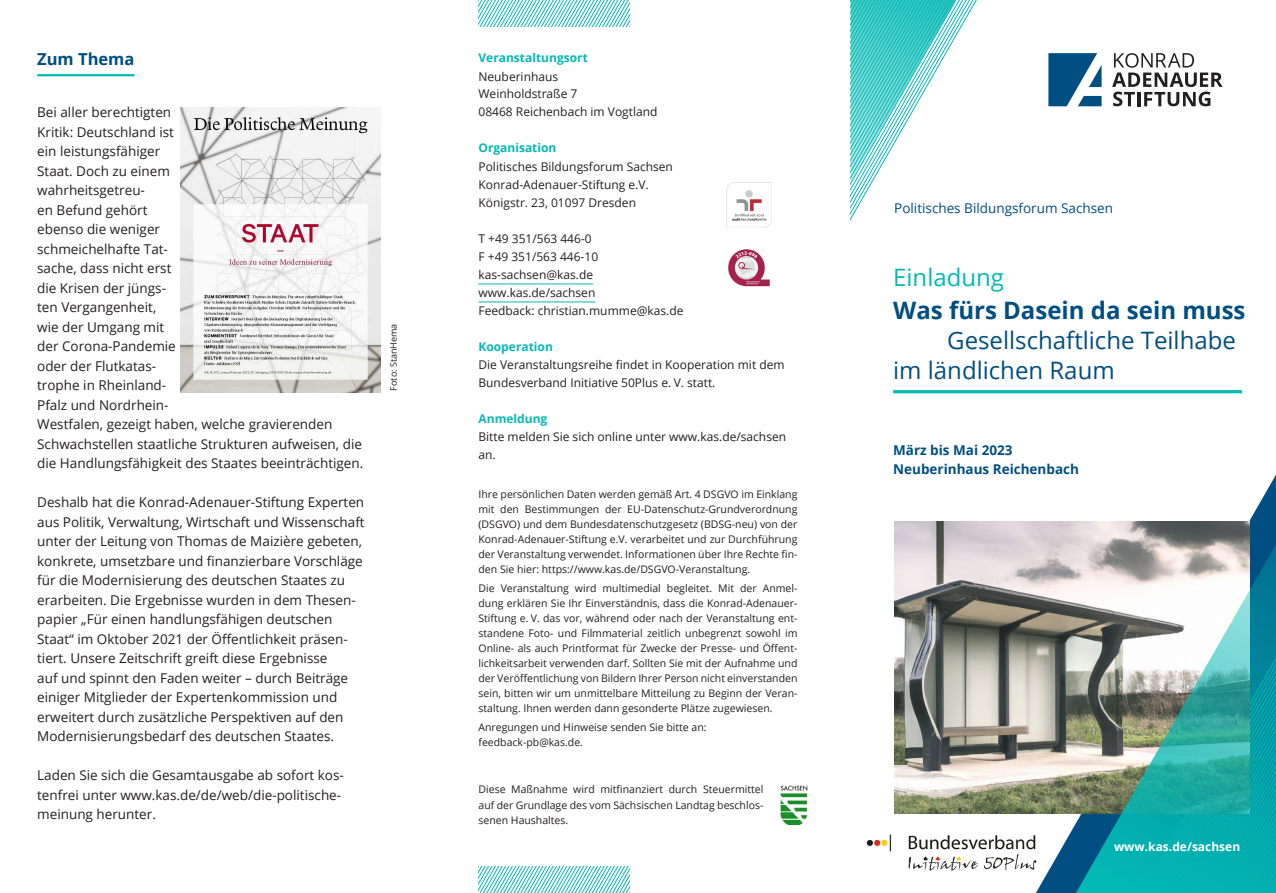
<style>
.page{position:relative;width:1276px;height:893px;background:#fff}
.page>*{position:absolute;margin:0;border:0;box-sizing:border-box;transform-origin:0 0}
.Fließtext{font:24px/30px "Open Sans";color:#004e82}
.Fließtext-2{font:700 24px "Open Sans";color:#004e82}
.H1_1{font:24px "Open Sans";color:#03b9b4}
.t1{font:700 16.5px "Open Sans";color:#004e82}
.Fließtext-3{font:13.5px/19.5px "Open Sans";color:#231f20}
.Subheadline{font:700 13.5px "Open Sans";color:#004e82}
.Zweiter_Absender{font:13.5px "Open Sans";color:#004e82}
.Fließtext-4{font:12px "Open Sans";color:#231f20}
.Fließtext_Impressum{font:12px/18px "Open Sans";color:#231f20}
.Headline_Impressum{font:700 12px "Open Sans";color:#03b9b4}
.Fließtext-5{font:700 12px "Open Sans";color:#fff}
.Fließtext_Impressum-2{font:10.5px/15px "Open Sans";color:#231f20;text-align:justify}
.t2{font:9px "Open Sans";color:#231f20}
</style>
<div class="page">
<hr style="left:478px;top:284px;width:115px;height:1px;background:#03b9b4">
<hr style="left:478px;top:302px;width:117px;height:1px;background:#03b9b4">
<svg style="left:1036px;top:475px;width:240px;height:418px"></svg>
<svg style="left:478px;top:866px;width:152px;height:27px"></svg>
<svg style="left:478px;top:0;width:152px;height:27px"></svg>
<hr style="left:893px;top:390px;width:349px;height:3px;background:#03b9b4">
<img style="left:726px;top:182px;width:45px;height:45px">
<img style="left:781px;top:785px;width:27px;height:40px">
<img style="left:728px;top:249px;width:42px;height:38px">
<svg style="left:1112px;top:53px;width:110px;height:53px"></svg>
<svg style="left:850px;top:0;width:251px;height:221px"></svg>
<img style="left:894px;top:521px;width:355px;height:292px">
<svg style="left:1068px;top:522px;width:208px;height:371px;background:#66aba9"></svg>
<img style="left:866px;top:821px;width:172px;height:63px">
<hr style="left:37px;top:74px;width:97px;height:2px;background:#03b9b4">
<img style="left:180px;top:107px;width:200px;height:285px">
<h2 class="t1" style="left:37px;top:47px;width:99px">Zum Thema</h2>
<p class="Fließtext-3" style="left:37px;top:102px;width:136px">Bei aller berechtigten</p>
<p class="Fließtext-3" style="left:37px;top:122px;width:140px">Kritik: Deutschland ist ein leistungsfähiger<br>Staat. Doch zu einem wahrheitsgetreu-<br>en Befund gehört ebenso die weniger schmeichelhafte Tat&shy;sache, dass nicht erst die Krisen der jüngs&shy;ten Vergangenheit, wie der Umgang mit der Corona-Pandemie</p>
<p class="Fließtext-3" style="left:37px;top:356px;width:328px">oder der Flutkatas-<br>trophe in Rheinland-<br>Pfalz und Nordrhein-<br>Westfalen, gezeigt haben, welche gravierenden Schwachstellen staatliche Strukturen aufweisen, die die Handlungsfähigkeit des Staates beeinträchtigen.</p>
<p class="Fließtext-3" style="left:37px;top:492px;width:329px">Deshalb hat die Konrad-Adenauer-Stiftung Experten aus Politik, Verwaltung, Wirtschaft und Wissenschaft unter der Leitung von Thomas de Maizière gebeten, konkrete, umsetzbare und finanzierbare Vorschläge für die Modernisierung des deutschen Staates zu erarbeiten. Die Ergebnisse wurden in dem Thesen&shy;papier „Für einen handlungsfähigen deutschen Staat“ im Oktober 2021 der Öffentlichkeit präsen&shy;tiert. Unsere Zeitschrift greift diese Ergebnisse<br>auf und spinnt den Faden weiter – durch Beiträge einiger Mitglieder der Expertenkommission und erweitert durch zusätzliche Perspektiven auf den Modernisierungsbedarf des deutschen Staates.</p>
<p class="Fließtext-3" style="left:37px;top:765px;width:308px">Laden Sie sich die Gesamtausgabe ab sofort kos&shy;tenfrei unter www.kas.de/de/web/die-politische&shy;meinung herunter.</p>
<p class="t2" style="left:387px;top:391px;width:69px;rotate:-90deg">Foto: StanHema</p>
<p class="Headline_Impressum" style="left:478px;top:49px;width:111px">Veranstaltungsort</p>
<p class="Fließtext-4" style="left:478px;top:69px;width:81px">Neuberinhaus</p>
<p class="Fließtext-4" style="left:478px;top:85px;width:100px">Weinholdstraße 7</p>
<p class="Fließtext-4" style="left:478px;top:103px;width:180px">08468 Reichenbach im Vogtland</p>
<p class="Headline_Impressum" style="left:478px;top:139px;width:79px">Organisation</p>
<p class="Fließtext-4" style="left:478px;top:159px;width:196px">Politisches Bildungsforum Sachsen</p>
<p class="Fließtext-4" style="left:478px;top:177px;width:172px">Konrad-Adenauer-Stiftung e.V.</p>
<p class="Fließtext-4" style="left:478px;top:195px;width:159px">Königstr. 23, 01097 Dresden</p>
<p class="Fließtext-4" style="left:478px;top:231px;width:115px">T +49 351/563 446-0</p>
<p class="Fließtext-4" style="left:478px;top:249px;width:121px">F +49 351/563 446-10</p>
<p class="Fließtext-4" style="left:478px;top:267px;width:116px">kas-sachsen@kas.de</p>
<p class="Fließtext-4" style="left:478px;top:285px;width:118px">www.kas.de/sachsen</p>
<p class="Fließtext-4" style="left:478px;top:303px;width:206px">Feedback: christian.mumme@kas.de</p>
<p class="Headline_Impressum" style="left:478px;top:339px;width:76px">Kooperation</p>
<p class="Fließtext_Impressum" style="left:478px;top:356px;width:308px">Die Veranstaltungsreihe findet in Kooperation mit dem<br>Bundesverband Initiative 50Plus e. V. statt.</p>
<p class="Headline_Impressum" style="left:478px;top:411px;width:70px">Anmeldung</p>
<p class="Fließtext_Impressum" style="left:478px;top:428px;width:309px">Bitte melden Sie sich online unter www.kas.de/sachsen an.</p>
<p class="Fließtext_Impressum-2" style="left:478px;top:486px;width:320px">Ihre persönlichen Daten werden gemäß Art. 4 DSGVO im Einklang mit den Bestimmungen der EU-Datenschutz-Grundverordnung (DSGVO) und dem Bundesdatenschutzgesetz (BDSG-neu) von der Konrad-Adenauer-Stiftung e.V. verarbeitet und zur Durchführung der Veranstaltung verwendet. Informationen über Ihre Rechte fin&shy;den Sie hier: https://www.kas.de/DSGVO-Veranstaltung.</p>
<p class="Fließtext_Impressum-2" style="left:478px;top:581px;width:320px">Die Veranstaltung wird multimedial begleitet. Mit der Anmel&shy;dung erklären Sie Ihr Einverständnis, dass die Konrad-Adenauer-Stiftung e. V. das vor, während oder nach der Veranstaltung ent&shy;standene Foto- und Filmmaterial zeitlich unbegrenzt sowohl im Online- als auch Printformat für Zwecke der Presse- und Öffent&shy;lichkeitsarbeit verwenden darf. Sollten Sie mit der Aufnahme und der Veröffentlichung von Bildern Ihrer Person nicht einverstanden sein, bitten wir um unmittelbare Mitteilung zu Beginn der Veran&shy;staltung. Ihnen werden dann gesonderte Plätze zugewiesen.</p>
<p class="Fließtext_Impressum-2" style="left:478px;top:720px;width:230px">Anregungen und Hinweise senden Sie bitte an:</p>
<p class="Fließtext_Impressum-2" style="left:478px;top:735px;width:106px">feedback-pb@kas.de.</p>
<p class="Fließtext_Impressum-2" style="left:478px;top:782px;width:286px">Diese Maßnahme wird mitfinanziert durch Steuermittel auf der Grundlage des vom Sächsischen Landtag beschlos&shy;senen Haushaltes.</p>
<p class="Zweiter_Absender" style="left:894px;top:199px;width:220px">Politisches Bildungsforum Sachsen</p>
<p class="H1_1" style="left:893px;top:261px;width:112px">Einladung</p>
<p class="Fließtext-2" style="left:893px;top:293px;width:354px">Was fürs Dasein da sein muss</p>
<p class="Fließtext" style="left:893px;top:325px;width:344px;text-indent:54px">Gesellschaftliche Teilhabe im ländlichen Raum</p>
<p class="Subheadline" style="left:893px;top:440px;width:121px">März bis Mai 2023</p>
<p class="Subheadline" style="left:893px;top:460px;width:187px">Neuberinhaus Reichenbach</p>
<p class="Fließtext-5" style="left:1114px;top:839px;width:128px">www.kas.de/sachsen</p>
</div>
